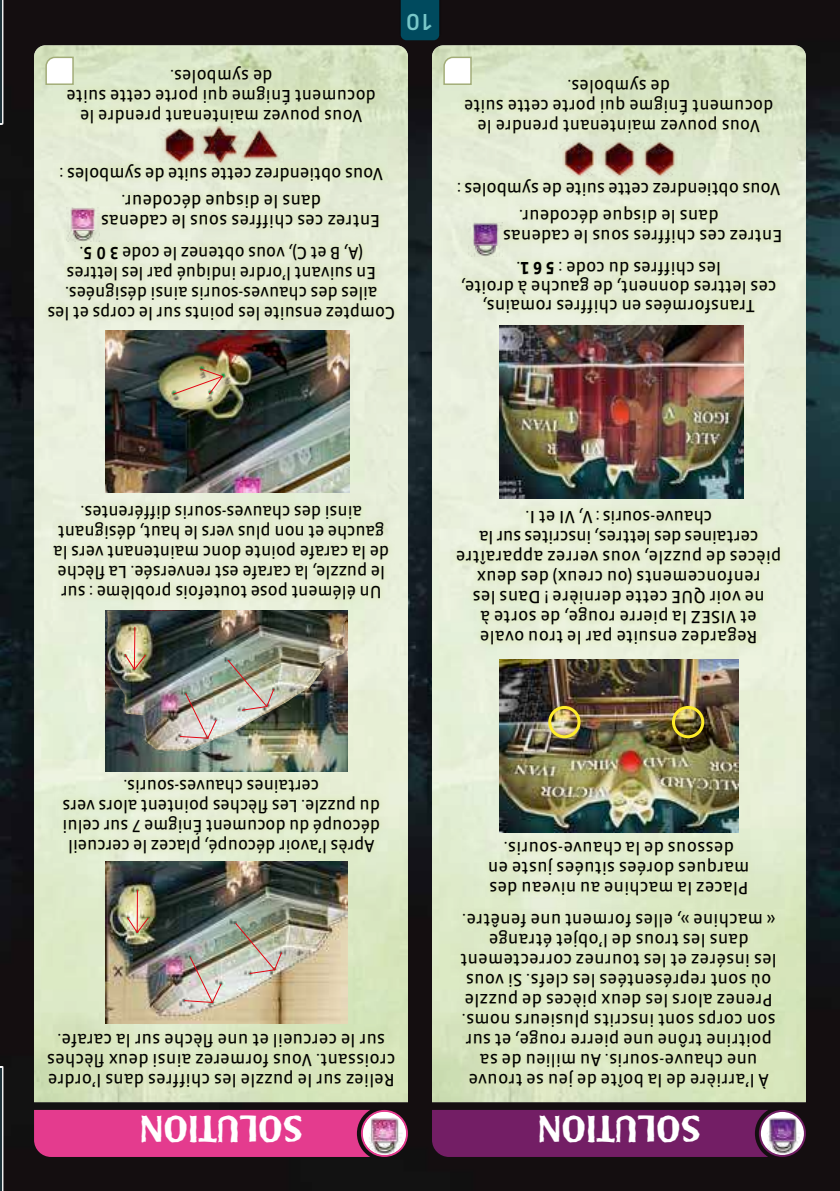
<style>
.page{position:relative;width:840px;height:1191px;background:#fff}
.page>*{position:absolute;margin:0;border:0;box-sizing:border-box;transform-origin:0 0}
.t1{font:700 36px "Clear Gothic Antique";letter-spacing:.025em;color:#fff}
.t2{font:700 24px "Marianina X Wd FY";color:#78c7c9}
.t3{font:18px/20px "Vista Sans OT";letter-spacing:.005em;color:#000;text-align:center}
.s1{font-weight:500}
.s2{font-weight:700}
</style>
<div class="page">
<img style="left:0;top:0;width:839px;height:1191px">
<div style="left:432px;top:1110px;width:335px;height:47px;background:#731e65"></div>
<img style="left:34px;top:45px;width:374px;height:1057px">
<img style="left:432px;top:45px;width:373px;height:1057px">
<div style="left:34px;top:1110px;width:336px;height:47px;background:#e43b8e"></div>
<svg style="left:362px;top:1111px;width:45px;height:45px"></svg>
<div style="left:361px;top:1110px;width:47px;height:47px;border:2px solid #e43b8e;border-radius:50%"></div>
<svg style="left:759px;top:1111px;width:45px;height:45px"></svg>
<div style="left:758px;top:1110px;width:47px;height:47px;border:2px solid #731e65;border-radius:50%"></div>
<svg style="left:45px;top:56px;width:29px;height:4px"></svg>
<svg style="left:442px;top:56px;width:30px;height:30px"></svg>
<div style="left:363px;top:1112px;width:42px;height:42px;background:#fff;border-radius:50%"></div>
<div style="left:370px;top:1118px;width:28px;height:36px;background:#000;opacity:.5"></div>
<img style="left:366px;top:1117px;width:36px;height:36px">
<div style="left:398px;top:0;width:43px;height:40px;background:#000;opacity:.75"></div>
<div style="left:400px;top:0;width:39px;height:40px;background:#004a5e"></div>
<div style="left:768px;top:1118px;width:28px;height:36px;background:#000;opacity:.5"></div>
<img style="left:763px;top:1117px;width:37px;height:36px">
<svg style="left:0;top:0;width:4px;height:125px"></svg>
<hr style="left:0;top:0;width:2px;height:123px;background:#1e333a">
<svg style="left:0;top:1066px;width:4px;height:125px"></svg>
<hr style="left:0;top:1068px;width:2px;height:123px;background:#1e333a">
<div style="left:449px;top:69px;width:338px;height:1027px;background:#d9e6b1;opacity:.57"></div>
<div style="left:40px;top:60px;width:361px;height:1034px;background:#d9e6b1;opacity:.57"></div>
<p class="t3" style="left:376px;top:126px;width:310px;rotate:-180deg">Vous pouvez maintenant prendre le document Énigme qui porte cette suite de symboles.</p>
<h2 class="t2" style="left:434px;top:35px;width:30px;rotate:-180deg">10</h2>
<p class="t3" style="left:383px;top:184px;width:325px;rotate:-180deg">Vous obtiendrez cette suite de symboles :</p>
<p class="t3" style="left:321px;top:231px;width:222px;text-align:left;text-indent:-59px;rotate:-180deg">Entrez ces chiffres sous le cadenas dans le disque décodeur.</p>
<p class="t3" style="left:395px;top:322px;width:349px;rotate:-180deg">Comptez ensuite les points sur le corps et les ailes des chauves-souris ainsi désignées.<br>En suivant l’ordre indiqué par les lettres<br>(A, B et C), vous obtenez le code <span class="s1">3 0 5</span>.</p>
<p class="t3" style="left:773px;top:136px;width:310px;rotate:-180deg">Vous pouvez maintenant prendre le document Énigme qui porte cette suite de symboles.</p>
<p class="t3" style="left:780px;top:199px;width:325px;rotate:-180deg">Vous obtiendrez cette suite de symboles :</p>
<p class="t3" style="left:718px;top:246px;width:217px;text-align:left;text-indent:-64px;rotate:-180deg">Entrez ces chiffres sous le cadenas dans le disque décodeur.</p>
<p class="t3" style="left:776px;top:315px;width:317px;line-height:19px;rotate:-180deg">Transformées en chiffres romains,<br>ces lettres donnent, de gauche à droite, les chiffres du code : <span class="s2">5 6 1</span>.</p>
<p class="t3" style="left:389px;top:602px;width:337px;rotate:-180deg">Un élément pose toutefois problème : sur le puzzle, la carafe est renversée. La flèche de la carafe pointe donc maintenant vers la gauche et non plus vers le haut, désignant ainsi des chauves-souris différentes.</p>
<p class="t3" style="left:380px;top:855px;width:319px;rotate:-180deg">Après l’avoir découpé, placez le cercueil découpé du document Énigme 7 sur celui du puzzle. Les flèches pointent alors vers certaines chauves-souris.</p>
<p class="t3" style="left:395px;top:1089px;width:349px;rotate:-180deg">Reliez sur le puzzle les chiffres dans l’ordre croissant. Vous formerez ainsi deux flèches sur le cercueil et une flèche sur la carafe.</p>
<p class="t3" style="left:781px;top:647px;width:327px;rotate:-180deg">Regardez ensuite par le trou ovale<br>et VISEZ la pierre rouge, de sorte à<br>ne voir QUE cette dernière ! Dans les renfoncements (ou creux) des deux pièces de puzzle, vous verrez apparaître certaines des lettres, inscrites sur la chauve-souris : V, VI et I.</p>
<p class="t3" style="left:749px;top:898px;width:263px;rotate:-180deg">Placez la machine au niveau des marques dorées situées juste en dessous de la chauve-souris.</p>
<p class="t3" style="left:776px;top:1089px;width:318px;rotate:-180deg">À l’arrière de la boîte de jeu se trouve une chauve-souris. Au milieu de sa poitrine trône une pierre rouge, et sur son corps sont inscrits plusieurs noms.<br>Prenez alors les deux pièces de puzzle où sont représentées les clefs. Si vous les insérez et les tournez correctement dans les trous de l’objet étrange<br>« machine », elles forment une fenêtre.</p>
<h1 class="t1" style="left:302px;top:1151px;width:163px;rotate:-180deg">SOLUTION</h1>
<h1 class="t1" style="left:699px;top:1151px;width:163px;rotate:-180deg">SOLUTION</h1>
</div>
